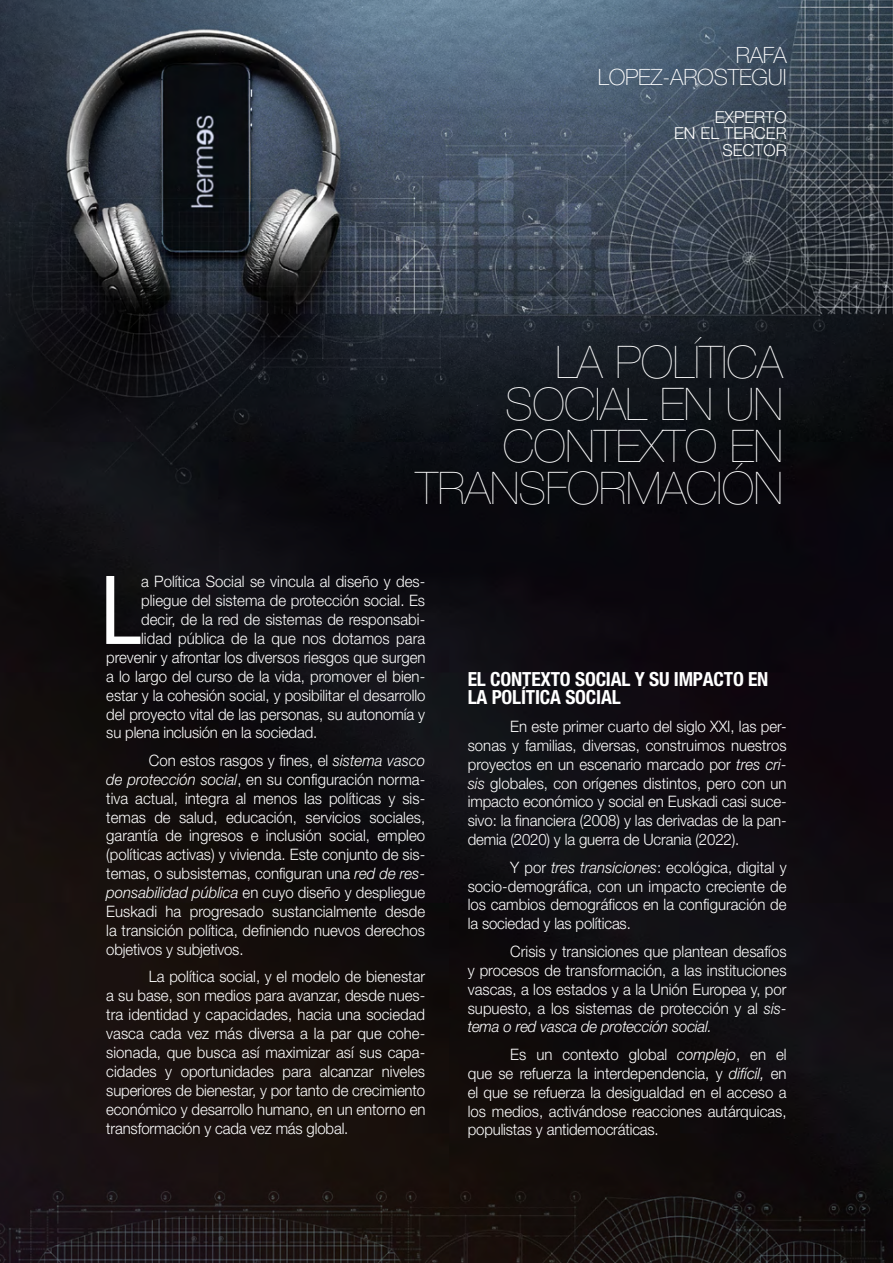
<style>
.page{position:relative;width:893px;height:1263px;background:#fff}
.page>*{position:absolute;margin:0;border:0;box-sizing:border-box;transform-origin:0 0}
.t1{font:condensed 95.1px "Helvetica Neue LT Std";color:#fff;scale:.95 1}
.t2{font:200 45px/42px "Helvetica Neue LT Std";letter-spacing:-.01em;color:#fff;text-align:right}
.t3{font:100 22.5px/22.5px "Helvetica Neue LT Std";letter-spacing:-.01em;color:#fff;text-align:right}
.t4{font:700 condensed 19.5px/18px "Helvetica Neue LT Std";letter-spacing:-.01em;color:#fff}
.t5{font:300 16.5px/16.5px "Helvetica Neue LT Std";color:#fff;text-align:right}
.t6{font:300 15.75px/18.9px "Helvetica Neue LT Std";letter-spacing:-.005em;color:#fff;text-align:justify;scale:.95 1}
.s1{font-style:italic}
</style>
<div class="page">
<img style="left:0;top:0;width:893px;height:1263px">
<h3 class="t3" style="left:598px;top:44px;width:190px">RAFA<br>LOPEZ-AROSTEGUI</h3>
<p class="t5" style="left:674px;top:108px;width:114px">EXPERTO<br>EN EL TERCER<br>SECTOR</p>
<h2 class="t2" style="left:416px;top:341px;width:369px">LA POLÍTICA<br>SOCIAL EN UN<br>CONTEXTO EN<br>TRANSFORMACIÓN</h2>
<h1 class="t1" style="left:101px;top:555px;width:44px">L</h1>
<p class="t6" style="left:141px;top:572px;width:300px">a Política Social se vincula al diseño y des-</p>
<p class="t6" style="left:141px;top:591px;width:300px">pliegue del sistema de protección social. Es</p>
<p class="t6" style="left:141px;top:610px;width:300px">decir, de la red de sistemas de responsabi-</p>
<p class="t6" style="left:141px;top:628px;width:300px">lidad pública de la que nos dotamos para</p>
<p class="t6" style="left:106px;top:647px;width:337px">prevenir y afrontar los diversos riesgos que surgen</p>
<p class="t6" style="left:106px;top:666px;width:337px">a lo largo del curso de la vida, promover el bien-</p>
<p class="t6" style="left:106px;top:685px;width:337px">estar y la cohesión social, y posibilitar el desarrollo</p>
<p class="t6" style="left:106px;top:704px;width:337px">del proyecto vital de las personas, su autonomía y</p>
<p class="t6" style="left:106px;top:723px;width:224px">su plena inclusión en la sociedad.</p>
<p class="t6" style="left:106px;top:750px;width:337px;text-indent:43px">Con estos rasgos y fines, el <span class="s1">sistema vasco de protección social</span>, en su configuración norma&shy;tiva actual, integra al menos las políticas y sis&shy;temas de salud, educación, servicios sociales, garantía de ingresos e inclusión social, empleo (políticas activas) y vivienda. Este conjunto de sis&shy;temas, o subsistemas, configuran una <span class="s1">red de res&shy;ponsabilidad pública</span> en cuyo diseño y despliegue Euskadi ha progresado sustancialmente desde la transición política, definiendo nuevos derechos objetivos y subjetivos.</p>
<p class="t6" style="left:106px;top:967px;width:337px;text-indent:43px">La política social, y el modelo de bienestar a su base, son medios para avanzar, desde nues&shy;tra identidad y capacidades, hacia una sociedad vasca cada vez más diversa a la par que cohe&shy;sionada, que busca así maximizar así sus capa&shy;cidades y oportunidades para alcanzar niveles superiores de bienestar, y por tanto de crecimiento económico y desarrollo humano, en un entorno en transformación y cada vez más global.</p>
<p class="t4" style="left:468px;top:670px;width:302px">EL CONTEXTO SOCIAL Y SU IMPACTO EN<br>LA POLÍTICA SOCIAL</p>
<p class="t6" style="left:468px;top:716px;width:337px;text-indent:43px">En este primer cuarto del siglo XXI, las per&shy;sonas y familias, diversas, construimos nuestros proyectos en un escenario marcado por <span class="s1">tres cri&shy;sis</span> globales, con orígenes distintos, pero con un impacto económico y social en Euskadi casi suce&shy;sivo: la financiera (2008) y las derivadas de la pan&shy;demia (2020) y la guerra de Ucrania (2022).</p>
<p class="t6" style="left:468px;top:857px;width:337px;text-indent:43px">Y por <span class="s1">tres transiciones</span>: ecológica, digital y socio-demográfica, con un impacto creciente de los cambios demográficos en la configuración de la sociedad y las políticas.</p>
<p class="t6" style="left:468px;top:941px;width:337px;text-indent:43px">Crisis y transiciones que plantean desafíos y procesos de transformación, a las instituciones vascas, a los estados y a la Unión Europea y, por supuesto, a los sistemas de protección y al <span class="s1">sis&shy;tema o red vasca de protección social.</span></p>
<p class="t6" style="left:468px;top:1044px;width:337px;text-indent:43px">Es un contexto global <span class="s1">complejo</span>, en el que se refuerza la interdependencia, y <span class="s1">difícil,</span> en el que se refuerza la desigualdad en el acceso a los medios, activándose reacciones autárquicas, populistas y antidemocráticas.</p>
</div>
